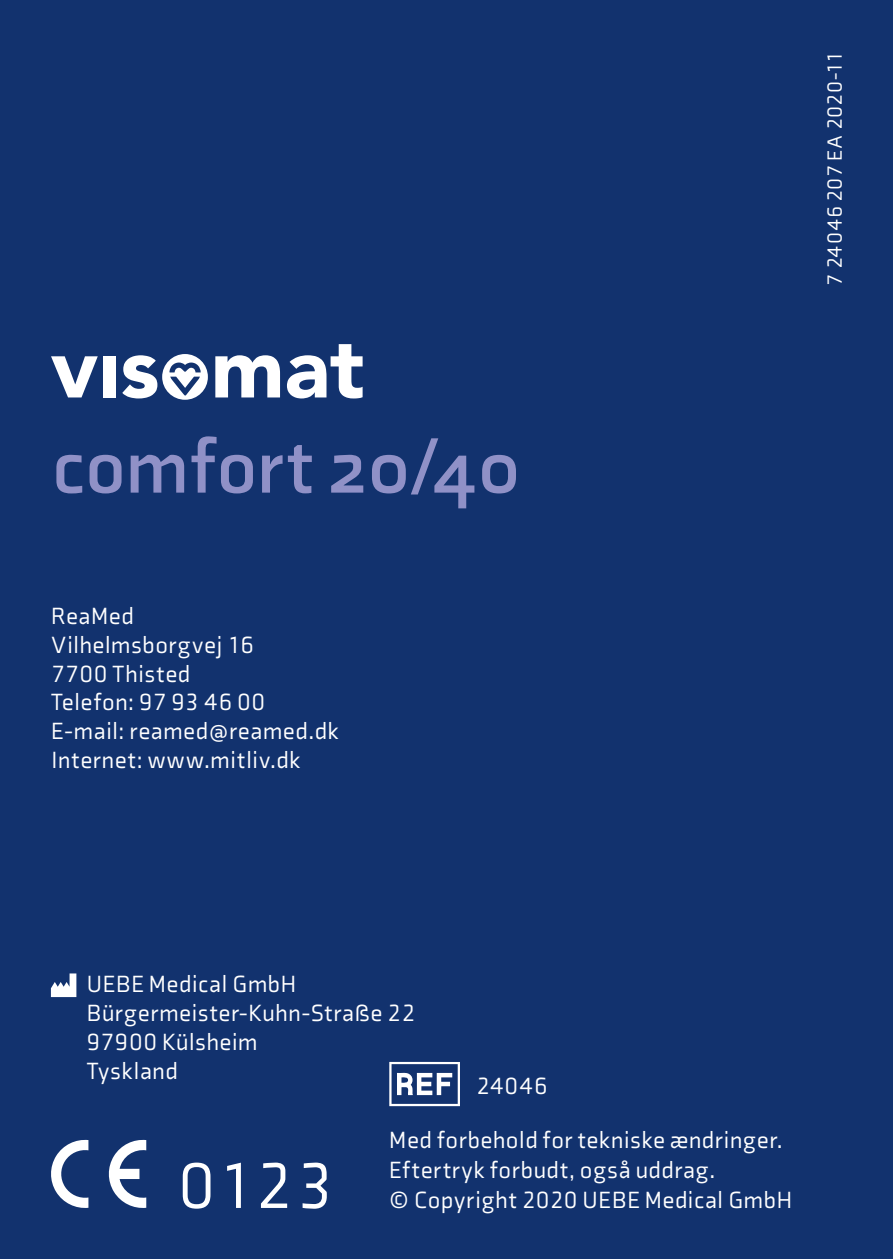
<style>
.page{position:relative;width:893px;height:1259px;background:#12326e}
.page>*{position:absolute;margin:0;border:0;box-sizing:border-box;transform-origin:0 0}
.t1{font:66px "Axia";color:#fff}
.t2{font:24px/28.8px "Axia";letter-spacing:.025em;color:#fff}
.t3{font:21px "Axia";letter-spacing:.02em;color:#fff}
</style>
<div class="page">
<svg style="left:51px;top:356px;width:47px;height:41px"></svg>
<div style="left:103px;top:356px;width:12px;height:41px;background:#fff"></div>
<svg style="left:215px;top:355px;width:65px;height:42px"></svg>
<svg style="left:287px;top:344px;width:76px;height:54px"></svg>
<svg style="left:122px;top:354px;width:86px;height:46px"></svg>
<svg style="left:56px;top:436px;width:460px;height:72px"></svg>
<svg style="left:51px;top:973px;width:25px;height:24px"></svg>
<svg style="left:51px;top:1140px;width:37px;height:68px"></svg>
<svg style="left:108px;top:1140px;width:38px;height:68px"></svg>
<svg style="left:389px;top:1062px;width:71px;height:44px"></svg>
<p class="t3" style="left:822px;top:286px;width:236px;rotate:-90deg">7 24046 207 EA 2020-11</p>
<p class="t2" style="left:51px;top:601px;width:289px">ReaMed<br>Vilhelmsborgvej 16<br>7700 Thisted<br>Telefon: 97 93 46 00<br>E-mail: reamed@reamed.dk<br>Internet: www.mitliv.dk</p>
<p class="t2" style="left:87px;top:970px;width:330px">UEBE Medical GmbH<br>Bürgermeister-Kuhn-Straße 22<br>97900 Külsheim<br>Tyskland</p>
<p class="t2" style="left:476px;top:1071px;width:73px">24046</p>
<h1 class="t1" style="left:178px;top:1146px;width:158px">0123</h1>
<p class="t2" style="left:389px;top:1124px;width:404px;line-height:30px">Med forbehold for tekniske ændringer.<br>Eftertryk forbudt, også uddrag.<br>© Copyright 2020 UEBE Medical GmbH</p>
</div>
